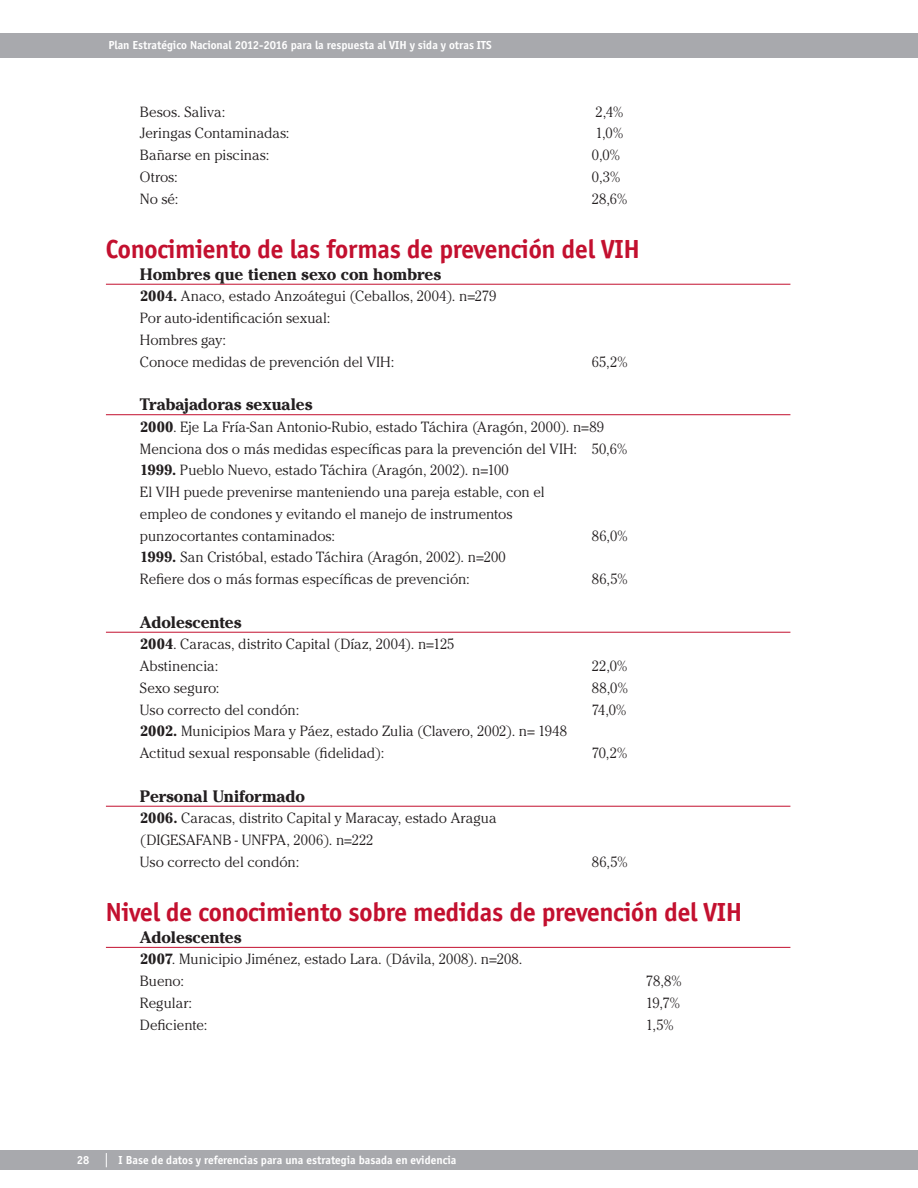
<style>
.page{position:relative;width:918px;height:1188px;background:#fff}
.page>*{position:absolute;margin:0;border:0;box-sizing:border-box;transform-origin:0 0}
.SUBTITULOS_CAPITULOS{font:700 27px "Officina Sans";letter-spacing:-.01em;color:#c3102f}
.LÍNEA_ROJA_TEXTO{font:700 16.5px "Cheltenham Std";letter-spacing:-.005em;color:#231f20}
.CUERPO_TEXTO{font:300 14.7px "Cheltenham Std";color:#231f20}
.t1{font:700 12px "Officina Sans";color:#fff}
.s1{font-weight:700}
</style>
<div class="page">
<div style="left:0;top:33px;width:918px;height:24px;background:#a8a9ad"></div>
<div style="left:0;top:1150px;width:918px;height:20px;background:#a8a9ad"></div>
<svg style="left:106px;top:1153px;width:1px;height:14px"></svg>
<hr style="left:106px;top:284px;width:684px;height:1px;background:#c3102f">
<hr style="left:106px;top:414px;width:684px;height:1px;background:#c3102f">
<hr style="left:106px;top:632px;width:684px;height:1px;background:#c3102f">
<hr style="left:106px;top:806px;width:684px;height:1px;background:#c3102f">
<hr style="left:106px;top:947px;width:684px;height:1px;background:#c3102f">
<p class="t1" style="left:108px;top:37px;width:385px">Plan Estratégico Nacional 2012-2016 para la respuesta al VIH y sida y otras ITS</p>
<p class="CUERPO_TEXTO" style="left:140px;top:103px;width:87px">Besos. Saliva:</p>
<p class="CUERPO_TEXTO" style="left:596px;top:103px;width:30px">2,4%</p>
<p class="CUERPO_TEXTO" style="left:140px;top:125px;width:151px">Jeringas Contaminadas:</p>
<p class="CUERPO_TEXTO" style="left:596px;top:125px;width:30px">1,0%</p>
<p class="CUERPO_TEXTO" style="left:140px;top:147px;width:131px">Bañarse en piscinas:</p>
<p class="CUERPO_TEXTO" style="left:592px;top:147px;width:30px">0,0%</p>
<p class="CUERPO_TEXTO" style="left:140px;top:168px;width:39px">Otros:</p>
<p class="CUERPO_TEXTO" style="left:592px;top:168px;width:30px">0,3%</p>
<p class="CUERPO_TEXTO" style="left:140px;top:190px;width:40px">No sé:</p>
<p class="CUERPO_TEXTO" style="left:592px;top:190px;width:37px">28,6%</p>
<p class="SUBTITULOS_CAPITULOS" style="left:106px;top:233px;width:536px">Conocimiento de las formas de prevención del VIH</p>
<p class="LÍNEA_ROJA_TEXTO" style="left:140px;top:264px;width:303px">Hombres que tienen sexo con hombres</p>
<p class="CUERPO_TEXTO" style="left:140px;top:288px;width:358px"><span class="s1">2004.</span> Anaco, estado Anzoátegui (Ceballos, 2004). n=279</p>
<p class="CUERPO_TEXTO" style="left:140px;top:310px;width:192px">Por auto-identificación sexual:</p>
<p class="CUERPO_TEXTO" style="left:140px;top:331px;width:88px">Hombres gay:</p>
<p class="CUERPO_TEXTO" style="left:140px;top:353px;width:256px">Conoce medidas de prevención del VIH:</p>
<p class="CUERPO_TEXTO" style="left:592px;top:353px;width:38px">65,2%</p>
<p class="LÍNEA_ROJA_TEXTO" style="left:140px;top:394px;width:174px">Trabajadoras sexuales</p>
<p class="CUERPO_TEXTO" style="left:140px;top:418px;width:466px"><span class="s1">2000</span>. Eje La Fría-San Antonio-Rubio, estado Táchira (Aragón, 2000). n=89</p>
<p class="CUERPO_TEXTO" style="left:140px;top:440px;width:489px">Menciona dos o más medidas específicas para la prevención del VIH: 50,6%</p>
<p class="CUERPO_TEXTO" style="left:140px;top:462px;width:370px"><span class="s1">1999.</span> Pueblo Nuevo, estado Táchira (Aragón, 2002). n=100</p>
<p class="CUERPO_TEXTO" style="left:140px;top:484px;width:406px">El VIH puede prevenirse manteniendo una pareja estable, con el</p>
<p class="CUERPO_TEXTO" style="left:140px;top:505px;width:374px">empleo de condones y evitando el manejo de instrumentos</p>
<p class="CUERPO_TEXTO" style="left:140px;top:527px;width:197px">punzocortantes contaminados:</p>
<p class="CUERPO_TEXTO" style="left:592px;top:527px;width:38px">86,0%</p>
<p class="CUERPO_TEXTO" style="left:140px;top:549px;width:367px"><span class="s1">1999.</span> San Cristóbal, estado Táchira (Aragón, 2002). n=200</p>
<p class="CUERPO_TEXTO" style="left:140px;top:571px;width:331px">Refiere dos o más formas específicas de prevención:</p>
<p class="CUERPO_TEXTO" style="left:592px;top:571px;width:38px">86,5%</p>
<p class="LÍNEA_ROJA_TEXTO" style="left:140px;top:612px;width:103px">Adolescentes</p>
<p class="CUERPO_TEXTO" style="left:140px;top:636px;width:316px"><span class="s1">2004</span>. Caracas, distrito Capital (Díaz, 2004). n=125</p>
<p class="CUERPO_TEXTO" style="left:140px;top:658px;width:80px">Abstinencia:</p>
<p class="CUERPO_TEXTO" style="left:592px;top:658px;width:37px">22,0%</p>
<p class="CUERPO_TEXTO" style="left:140px;top:679px;width:81px">Sexo seguro:</p>
<p class="CUERPO_TEXTO" style="left:592px;top:679px;width:38px">88,0%</p>
<p class="CUERPO_TEXTO" style="left:140px;top:701px;width:161px">Uso correcto del condón:</p>
<p class="CUERPO_TEXTO" style="left:592px;top:701px;width:36px">74,0%</p>
<p class="CUERPO_TEXTO" style="left:140px;top:723px;width:429px"><span class="s1">2002.</span> Municipios Mara y Páez, estado Zulia (Clavero, 2002). n= 1948</p>
<p class="CUERPO_TEXTO" style="left:140px;top:745px;width:246px">Actitud sexual responsable (fidelidad):</p>
<p class="CUERPO_TEXTO" style="left:592px;top:745px;width:37px">70,2%</p>
<p class="LÍNEA_ROJA_TEXTO" style="left:140px;top:786px;width:167px">Personal Uniformado</p>
<p class="CUERPO_TEXTO" style="left:140px;top:810px;width:358px"><span class="s1">2006.</span> Caracas, distrito Capital y Maracay, estado Aragua</p>
<p class="CUERPO_TEXTO" style="left:140px;top:832px;width:235px">(DIGESAFANB - UNFPA, 2006). n=222</p>
<p class="CUERPO_TEXTO" style="left:140px;top:853px;width:161px">Uso correcto del condón:</p>
<p class="CUERPO_TEXTO" style="left:592px;top:853px;width:38px">86,5%</p>
<p class="SUBTITULOS_CAPITULOS" style="left:106px;top:896px;width:638px">Nivel de conocimiento sobre medidas de prevención del VIH</p>
<p class="LÍNEA_ROJA_TEXTO" style="left:140px;top:927px;width:103px">Adolescentes</p>
<p class="CUERPO_TEXTO" style="left:140px;top:951px;width:384px"><span class="s1">2007</span>. Municipio Jiménez, estado Lara. (Dávila, 2008). n=208.</p>
<p class="CUERPO_TEXTO" style="left:140px;top:973px;width:46px">Bueno:</p>
<p class="CUERPO_TEXTO" style="left:646px;top:973px;width:38px">78,8%</p>
<p class="CUERPO_TEXTO" style="left:140px;top:994px;width:54px">Regular:</p>
<p class="CUERPO_TEXTO" style="left:646px;top:994px;width:36px">19,7%</p>
<p class="CUERPO_TEXTO" style="left:140px;top:1016px;width:69px">Deficiente:</p>
<p class="CUERPO_TEXTO" style="left:646px;top:1016px;width:30px">1,5%</p>
<p class="t1" style="left:77px;top:1153px;width:14px">28</p>
<p class="t1" style="left:119px;top:1153px;width:339px">I Base de datos y referencias para una estrategia basada en evidencia</p>
</div>
